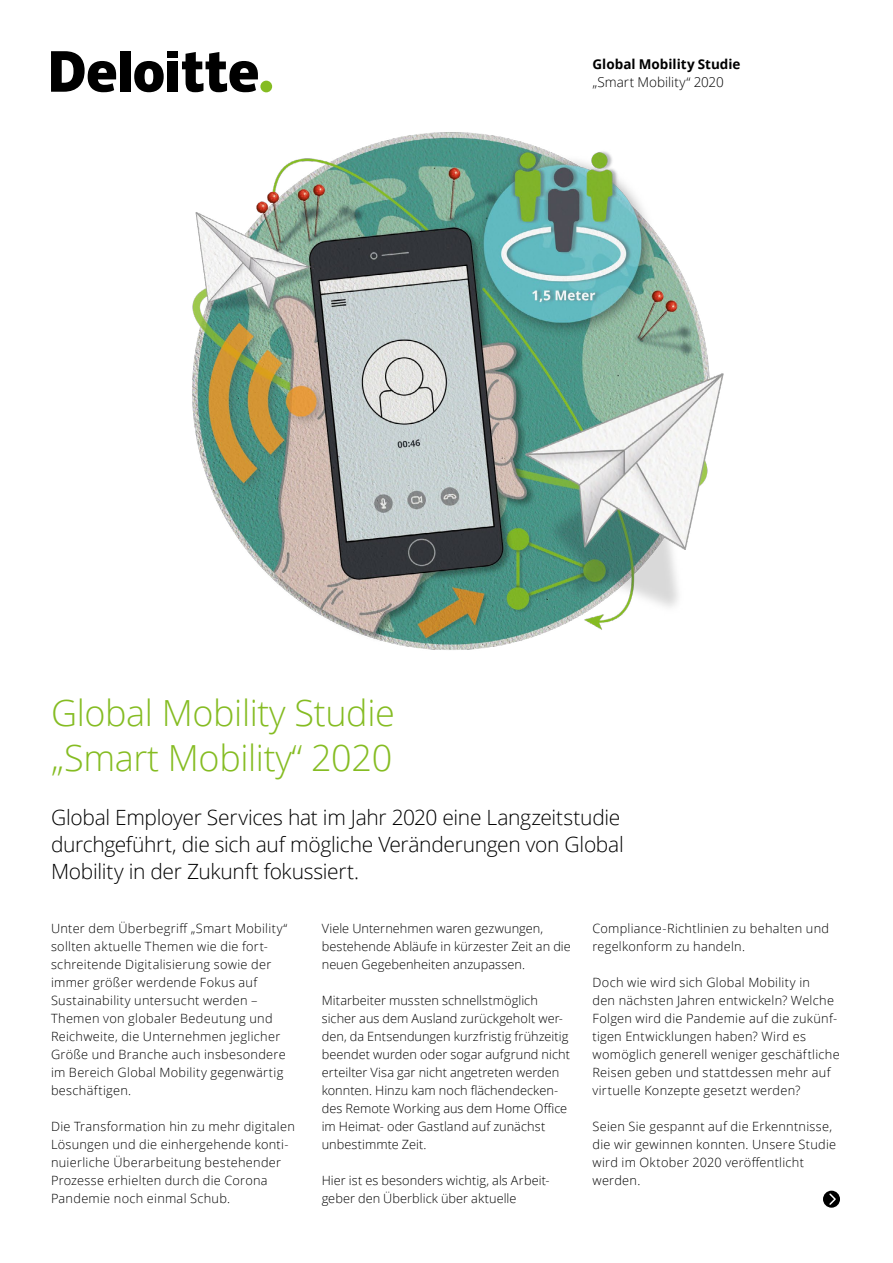
<style>
.page{position:relative;width:893px;height:1263px;background:#fff}
.page>*{position:absolute;margin:0;border:0;box-sizing:border-box;transform-origin:0 0}
.t1{font:300 36px/45px "Open Sans";letter-spacing:-.01em;color:#85bc22}
.t2{font:300 21px/27px "Open Sans";letter-spacing:-.015em;color:#000}
.t3{font:700 13.5px "Open Sans";color:#000}
.t4{font:300 13.5px "Open Sans";color:#000}
.t5{font:300 12.75px/18px "Open Sans";letter-spacing:.02em;color:#000}
.t6{font:300 12.75px/18px "Open Sans";color:#000}
</style>
<div class="page">
<div style="left:823px;top:1191px;width:17px;height:17px;background:#000;border-radius:50%"></div>
<svg style="left:829px;top:1192px;width:8px;height:14px"></svg>
<div style="left:260px;top:81px;width:12px;height:11px;background:#85bc22;border-radius:50%"></div>
<div style="left:120px;top:51px;width:10px;height:41px;background:#000"></div>
<svg style="left:134px;top:61px;width:30px;height:31px"></svg>
<div style="left:168px;top:61px;width:10px;height:31px;background:#000"></div>
<div style="left:168px;top:51px;width:10px;height:7px;background:#000"></div>
<svg style="left:182px;top:52px;width:76px;height:40px"></svg>
<svg style="left:51px;top:51px;width:65px;height:41px"></svg>
<img style="left:192px;top:132px;width:532px;height:518px">
<p class="t3" style="left:592px;top:55px;width:150px">Global Mobility Studie</p>
<p class="t4" style="left:592px;top:73px;width:133px">„Smart Mobility“ 2020</p>
<h1 class="t1" style="left:51px;top:690px;width:345px">Global Mobility Studie „Smart Mobility“ 2020</h1>
<h2 class="t2" style="left:51px;top:803px;width:574px">Global Employer Services hat im Jahr 2020 eine Langzeitstudie durchgeführt, die sich auf mögliche Veränderungen von Global<br>Mobility in der Zukunft fokussiert.</h2>
<p class="t5" style="left:51px;top:919px;width:238px">Unter dem Überbegriff „Smart Mobility“ sollten aktuelle Themen wie die fort&shy;schreitende Digitalisierung sowie der immer größer werdende Fokus auf Sustainability untersucht werden – Themen von globaler Bedeutung und Reichweite, die Unternehmen jeglicher Größe und Branche auch insbesondere im Bereich Global Mobility gegenwärtig beschäftigen.</p>
<p class="t5" style="left:51px;top:1117px;width:245px">Die Transformation hin zu mehr digitalen Lösungen und die einhergehende konti&shy;nuierliche Überarbeitung bestehender Prozesse erhielten durch die Corona Pandemie noch einmal Schub.</p>
<p class="t6" style="left:322px;top:919px;width:251px">Viele Unternehmen waren gezwungen, bestehende Abläufe in kürzester Zeit an die neuen Gegebenheiten anzupassen.</p>
<p class="t5" style="left:322px;top:991px;width:250px">Mitarbeiter mussten schnellstmöglich sicher aus dem Ausland zurückgeholt wer&shy;den, da Entsendungen kurzfristig frühzeitig beendet wurden oder sogar aufgrund nicht erteilter Visa gar nicht angetreten werden konnten. Hinzu kam noch flächendecken&shy;des Remote Working aus dem Home Office im Heimat- oder Gastland auf zunächst unbestimmte Zeit.</p>
<p class="t5" style="left:322px;top:1171px;width:229px">Hier ist es besonders wichtig, als Arbeit&shy;geber den Überblick über aktuelle</p>
<p class="t5" style="left:592px;top:919px;width:238px">Compliance-Richtlinien zu behalten und regelkonform zu handeln.</p>
<p class="t5" style="left:592px;top:973px;width:249px">Doch wie wird sich Global Mobility in<br>den nächsten Jahren entwickeln? Welche Folgen wird die Pandemie auf die zukünf&shy;tigen Entwicklungen haben? Wird es womöglich generell weniger geschäftliche Reisen geben und stattdessen mehr auf virtuelle Konzepte gesetzt werden?</p>
<p class="t5" style="left:592px;top:1117px;width:245px">Seien Sie gespannt auf die Erkenntnisse, die wir gewinnen konnten. Unsere Studie wird im Oktober 2020 veröffentlicht werden.</p>
</div>
